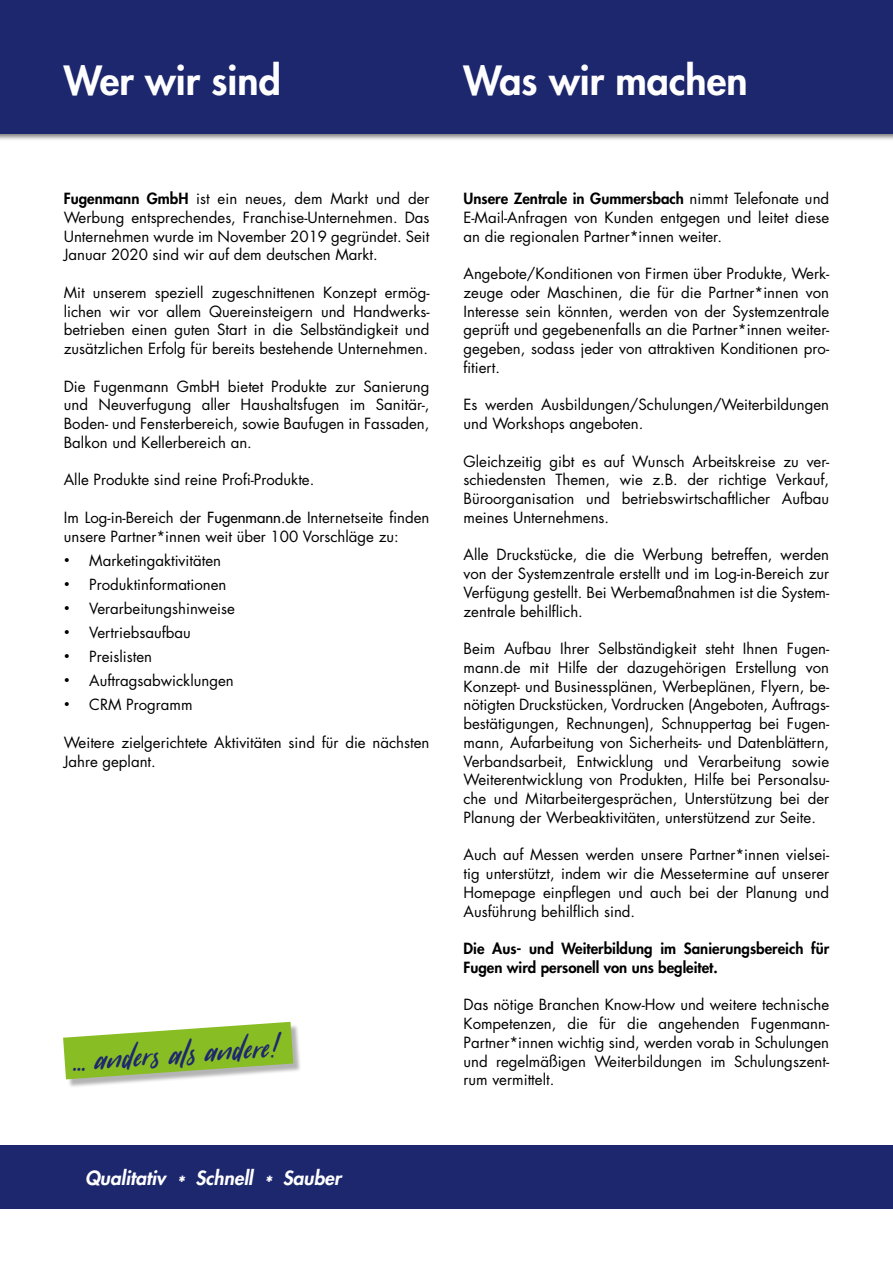
<style>
.page{position:relative;width:893px;height:1263px;background:#fff}
.page>*{position:absolute;margin:0;border:0;box-sizing:border-box;transform-origin:0 0}
.t1{font:800 39.15px "Futura";color:#fff}
.t2{font:38.25px "Sugarstyle Millenial";color:#1d276d}
.t3{font:italic 800 19.05px "Futura";color:#fff}
.t4{font:15px/18.8px "Futura";color:#000;text-align:justify}
.t5{font:800 15px/18.8px "Futura";color:#000}
.s1{font-weight:800}
.s2{font-style:inherit}
.s3{font-size:10.5px}
</style>
<div class="page">
<div style="left:0;top:0;width:893px;height:141px;background:#000;opacity:.5"></div>
<div style="left:0;top:0;width:893px;height:133px;background:#1d276d"></div>
<div style="left:0;top:1145px;width:893px;height:64px;background:#1d276d"></div>
<div style="left:65px;top:1023px;width:237px;height:65px;background:#000;opacity:.3"></div>
<svg style="left:63px;top:1022px;width:230px;height:57px"></svg>
<h1 class="t1" style="left:64px;top:54px;width:219px">Wer wir sind</h1>
<h1 class="t1" style="left:463px;top:54px;width:286px">Was wir machen</h1>
<p class="t4" style="left:64px;top:189px;width:367px"><span class="s1">Fugenmann GmbH</span> ist ein neues, dem Markt und der Werbung entsprechendes, Franchise-Unternehmen. Das Unternehmen wurde im November 2019 gegründet. Seit Januar 2020 sind wir auf dem deutschen Markt.</p>
<p class="t4" style="left:64px;top:283px;width:367px">Mit unserem speziell zugeschnittenen Konzept ermög&shy;lichen wir vor allem Quereinsteigern und Handwerks&shy;betrieben einen guten Start in die Selbständigkeit und zusätzlichen Erfolg für bereits bestehende Unternehmen.</p>
<p class="t4" style="left:64px;top:376px;width:367px">Die Fugenmann GmbH bietet Produkte zur Sanierung und Neuverfugung aller Haushaltsfugen im Sanitär-, Boden- und Fensterbereich, sowie Baufugen in Fassaden, Balkon und Kellerbereich an.</p>
<p class="t4" style="left:64px;top:470px;width:252px">Alle Produkte sind reine Profi-Produkte.</p>
<p class="t4" style="left:64px;top:508px;width:367px">Im Log-in-Bereich der <span class="s2">Fugenmann.de</span> Internetseite finden unsere Partner*innen weit über 100 Vorschläge zu:</p>
<p class="t4" style="left:64px;top:550px;width:159px"><span class="s3">•</span> Marketingaktivitäten</p>
<p class="t4" style="left:64px;top:574px;width:164px"><span class="s3">•</span> Produktinformationen</p>
<p class="t4" style="left:64px;top:598px;width:173px"><span class="s3">•</span> Verarbeitungshinweise</p>
<p class="t4" style="left:64px;top:622px;width:129px"><span class="s3">•</span> Vertriebsaufbau</p>
<p class="t4" style="left:64px;top:646px;width:90px"><span class="s3">•</span> Preislisten</p>
<p class="t4" style="left:64px;top:670px;width:171px"><span class="s3">•</span> Auftragsabwicklungen</p>
<p class="t4" style="left:64px;top:694px;width:130px"><span class="s3">•</span> CRM Programm</p>
<p class="t4" style="left:64px;top:733px;width:367px">Weitere zielgerichtete Aktivitäten sind für die nächsten<br>Jahre geplant.</p>
<h2 class="t2" style="left:70px;top:1036px;width:214px;rotate:-4deg">... anders als andere!</h2>
<p class="t3" style="left:85px;top:1165px;width:258px">Qualitativ * Schnell * Sauber</p>
<p class="t4" style="left:463px;top:189px;width:367px"><span class="s1">Unsere Zentrale in Gummersbach</span> nimmt Telefonate und E-Mail-Anfragen von Kunden entgegen und leitet diese an die regionalen Partner*innen weiter.</p>
<p class="t4" style="left:463px;top:264px;width:367px">Angebote/Konditionen von Firmen über Produkte, Werk&shy;zeuge oder Maschinen, die für die Partner*innen von Interesse sein könnten, werden von der Systemzentrale geprüft und gegebenenfalls an die Partner*innen weiter&shy;gegeben, sodass jeder von attraktiven Konditionen pro&shy;fitiert.</p>
<p class="t4" style="left:463px;top:395px;width:367px">Es werden Ausbildungen/Schulungen/Weiterbildungen und Workshops angeboten.</p>
<p class="t4" style="left:463px;top:451px;width:367px">Gleichzeitig gibt es auf Wunsch Arbeitskreise zu ver&shy;schiedensten Themen, wie z.B. der richtige Verkauf, Büroorganisation und betriebswirtschaftlicher Aufbau meines Unternehmens.</p>
<p class="t4" style="left:463px;top:545px;width:367px">Alle Druckstücke, die die Werbung betreffen, werden von der Systemzentrale erstellt und im Log-in-Bereich zur Verfügung gestellt. Bei Werbemaßnahmen ist die System&shy;zentrale behilflich.</p>
<p class="t4" style="left:463px;top:639px;width:367px">Beim Aufbau Ihrer Selbständigkeit steht Ihnen Fugen&shy;mann.de mit Hilfe der dazugehörigen Erstellung von Konzept- und Businessplänen, Werbeplänen, Flyern, be&shy;nötigten Druckstücken, Vordrucken (Angeboten, Auftrags&shy;bestätigungen, Rechnungen), Schnuppertag bei Fugen&shy;mann, Aufarbeitung von Sicherheits- und Datenblättern, Verbandsarbeit, Entwicklung und Verarbeitung sowie Weiterentwicklung von Produkten, Hilfe bei Personalsu&shy;che und Mitarbeitergesprächen, Unterstützung bei der Planung der Werbeaktivitäten, unterstützend zur Seite.</p>
<p class="t4" style="left:463px;top:845px;width:367px">Auch auf Messen werden unsere Partner*innen vielsei&shy;tig unterstützt, indem wir die Messetermine auf unserer Homepage einpflegen und auch bei der Planung und Ausführung behilflich sind.</p>
<p class="t5" style="left:463px;top:939px;width:367px">Die Aus- und Weiterbildung im Sanierungsbereich für<br>Fugen wird personell von uns begleitet.</p>
<p class="t4" style="left:463px;top:995px;width:367px">Das nötige Branchen Know-How und weitere technische Kompetenzen, die für die angehenden Fugenmann-Partner*innen wichtig sind, werden vorab in Schulungen und regelmäßigen Weiterbildungen im Schulungszent&shy;rum vermittelt.</p>
</div>
